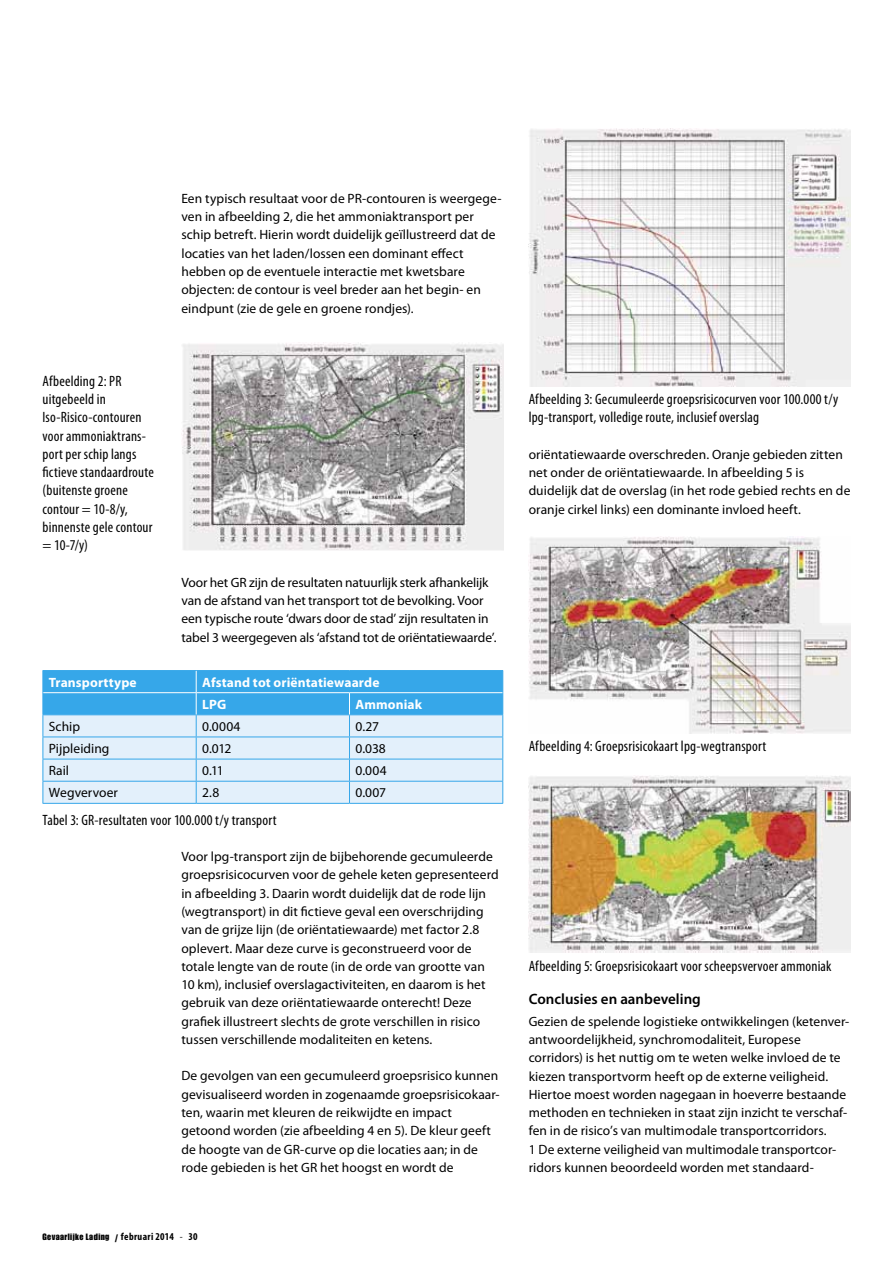
<style>
.page{position:relative;width:893px;height:1263px;background:#fff}
.page>*{position:absolute;margin:0;border:0;box-sizing:border-box;transform-origin:0 0}
.t1{font:condensed 15px/18.3px "Myriad Pro";letter-spacing:.015em;color:#000}
.t2{font:600 15px "Myriad Pro";color:#000}
.t3{font:13.5px/18.3px "Myriad Pro";letter-spacing:.005em;color:#000}
.t4{font:700 13.5px/22.2px "Myriad Pro";letter-spacing:.01em;color:#fff}
.t5{font:9px "Impact LT Std";letter-spacing:.045em;color:#000}
.s1{font-size:10.5px}
.s2{font-family:"Myriad Pro";font-weight:700;font-stretch:condensed;font-size:10.5px}
.s3{font-family:"Myriad Pro";font-stretch:condensed;font-size:10.5px}
</style>
<div class="page">
<img style="left:529px;top:129px;width:321px;height:258px">
<img style="left:529px;top:537px;width:321px;height:196px">
<img style="left:529px;top:775px;width:321px;height:177px">
<img style="left:182px;top:343px;width:321px;height:207px">
<hr style="left:43px;top:803px;width:153px;height:1px;background:#36a7e9">
<hr style="left:196px;top:803px;width:153px;height:1px;background:#36a7e9">
<hr style="left:349px;top:803px;width:154px;height:1px;background:#36a7e9">
<svg style="left:43px;top:670px;width:460px;height:133px;background:#a5d5f4"></svg>
<p class="t1" style="left:43px;top:371px;width:113px">Afbeelding 2: PR uitgebeeld in<br>Iso-Risico-contouren voor ammoniaktrans&shy;port per schip langs fictieve standaardroute (buitenste groene contour = 10-8/y, binnenste gele contour = 10-7/y)</p>
<p class="t3" style="left:181px;top:189px;width:322px">Een typisch resultaat voor de PR-contouren is weergege&shy;ven in afbeelding 2, die het ammoniaktransport per schip betreft. Hierin wordt duidelijk geïllustreerd dat de locaties van het laden/lossen een dominant effect hebben op de eventuele interactie met kwetsbare objecten: de contour is veel breder aan het begin- en eindpunt (zie de gele en groene rondjes).</p>
<p class="t3" style="left:181px;top:573px;width:317px">Voor het GR zijn de resultaten natuurlijk sterk afhankelijk van de afstand van het transport tot de bevolking. Voor een typische route ‘dwars door de stad’ zijn resultaten in tabel 3 weergegeven als ‘afstand tot de oriëntatiewaarde’.</p>
<p class="t4" style="left:49px;top:671px;width:89px">Transporttype</p>
<p class="t4" style="left:202px;top:671px;width:179px">Afstand tot oriëntatiewaarde<br>LPG</p>
<p class="t4" style="left:355px;top:693px;width:68px">Ammoniak</p>
<p class="t3" style="left:49px;top:717px;width:33px">Schip</p>
<p class="t3" style="left:202px;top:717px;width:40px">0.0004</p>
<p class="t3" style="left:355px;top:717px;width:25px">0.27</p>
<p class="t3" style="left:49px;top:739px;width:62px">Pijpleiding</p>
<p class="t3" style="left:202px;top:739px;width:31px">0.012</p>
<p class="t3" style="left:355px;top:739px;width:32px">0.038</p>
<p class="t3" style="left:49px;top:761px;width:22px">Rail</p>
<p class="t3" style="left:202px;top:761px;width:23px">0.11</p>
<p class="t3" style="left:355px;top:761px;width:33px">0.004</p>
<p class="t3" style="left:49px;top:783px;width:71px">Wegvervoer</p>
<p class="t3" style="left:202px;top:783px;width:19px">2.8</p>
<p class="t3" style="left:355px;top:783px;width:32px">0.007</p>
<p class="t1" style="left:43px;top:810px;width:236px">Tabel 3: GR-resultaten voor 100.000 t/y transport</p>
<p class="t3" style="left:181px;top:847px;width:319px">Voor lpg-transport zijn de bijbehorende gecumuleerde groepsrisicocurven voor de gehele keten gepresenteerd in afbeelding 3. Daarin wordt duidelijk dat de rode lijn (wegtransport) in dit fictieve geval een overschrijding van de grijze lijn (de oriëntatiewaarde) met factor 2.8 oplevert. Maar deze curve is geconstrueerd voor de totale lengte van de route (in de orde van grootte van 10 km), inclusief overslagactiviteiten, en daarom is het gebruik van deze oriëntatiewaarde onterecht! Deze grafiek illustreert slechts de grote verschillen in risico tussen verschillende modaliteiten en ketens.</p>
<p class="t3" style="left:181px;top:1066px;width:320px">De gevolgen van een gecumuleerd groepsrisico kunnen gevisualiseerd worden in zogenaamde groepsrisicokaar&shy;ten, waarin met kleuren de reikwijdte en impact getoond worden (zie afbeelding 4 en 5). De kleur geeft de hoogte van de GR-curve op die locaties aan; in de rode gebieden is het GR het hoogst en wordt de</p>
<p class="t5" style="left:43px;top:1232px;width:157px">Gevaarlijke Lading <span class="s1">/</span> <span class="s2">februari 2014</span> <span class="s3">-</span> <span class="s2">30</span></p>
<p class="t1" style="left:529px;top:390px;width:311px">Afbeelding 3: Gecumuleerde groepsrisicocurven voor 100.000 t/y lpg-transport, volledige route, inclusief overslag</p>
<p class="t3" style="left:529px;top:445px;width:323px">oriëntatiewaarde overschreden. Oranje gebieden zitten net onder de oriëntatiewaarde. In afbeelding 5 is duidelijk dat de overslag (in het rode gebied rechts en de oranje cirkel links) een dominante invloed heeft.</p>
<p class="t1" style="left:529px;top:737px;width:239px">Afbeelding 4: Groepsrisicokaart lpg-wegtransport</p>
<p class="t1" style="left:529px;top:956px;width:304px">Afbeelding 5: Groepsrisicokaart voor scheepsvervoer ammoniak</p>
<p class="t2" style="left:529px;top:990px;width:174px">Conclusies en aanbeveling</p>
<p class="t3" style="left:529px;top:1012px;width:322px">Gezien de spelende logistieke ontwikkelingen (ketenver&shy;antwoordelijkheid, synchromodaliteit, Europese corridors) is het nuttig om te weten welke invloed de te kiezen transportvorm heeft op de externe veiligheid.<br>Hiertoe moest worden nagegaan in hoeverre bestaande methoden en technieken in staat zijn inzicht te verschaf&shy;fen in de risico’s van multimodale transportcorridors.<br>1 De externe veiligheid van multimodale transportcor&shy;ridors kunnen beoordeeld worden met standaard-</p>
</div>
